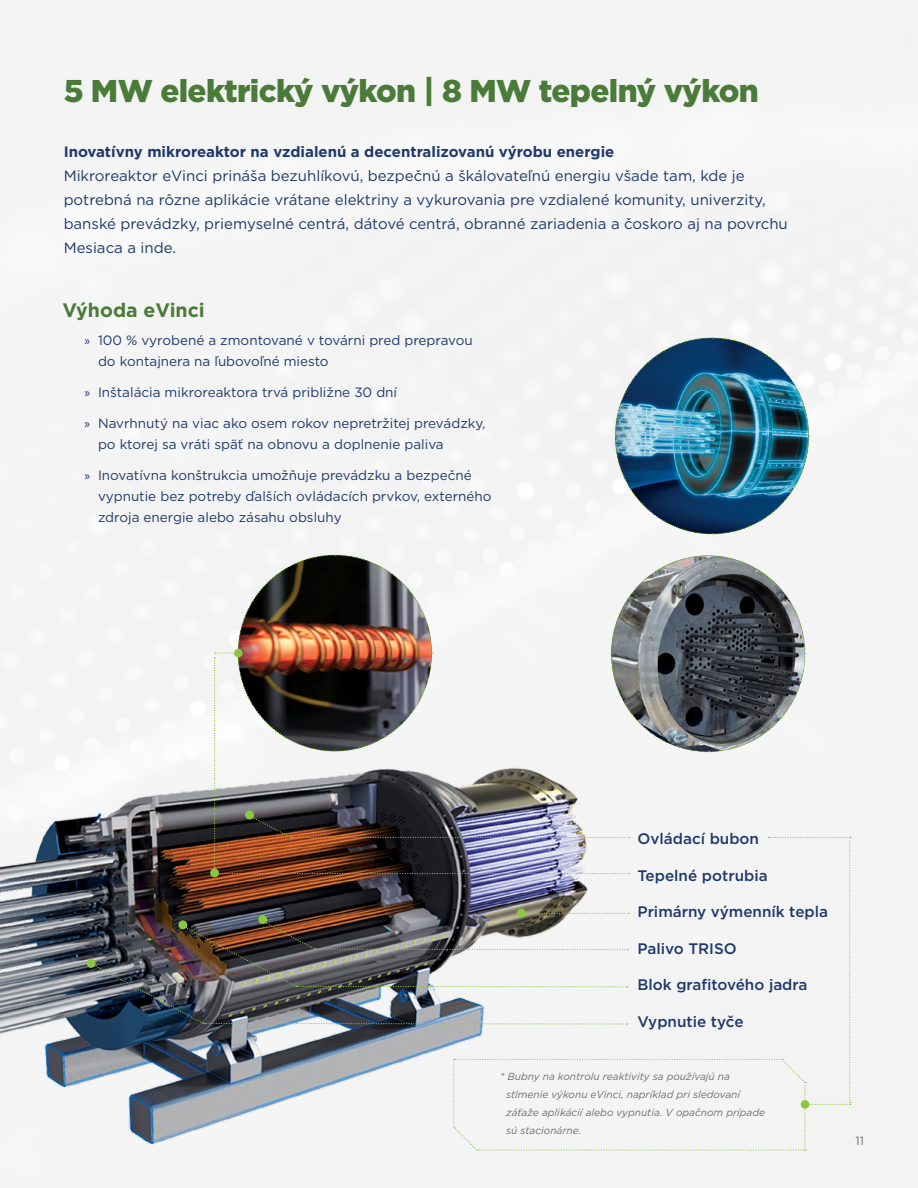
<style>
.page{position:relative;width:918px;height:1188px;background:#fff}
.page>*{position:absolute;margin:0;border:0;box-sizing:border-box;transform-origin:0 0}
.t1{font:900 31.5px "Gotham";letter-spacing:-.02em;color:#4a7b39}
.t2{font:700 19.5px "Gotham";color:#4a7b39}
.t3{font:500 15.3px "Gotham";color:#1e396a}
.t4{font:15px/24px "Gotham";color:#1e396a}
.t5{font:700 15px "Gotham";color:#1e396a}
.t6{font:13.5px/21px "Gotham";color:#1e396a}
.t7{font:12px "Gotham";color:#6d6e71}
.t8{font:italic 10.2px/17.9px "Gotham";color:#6d6e71}
.s1{font-family:"Myriad Pro"}
</style>
<div class="page">
<img style="left:0;top:748px;width:92px;height:403px">
<img style="left:614px;top:337px;width:196px;height:198px">
<div style="left:87px;top:959px;width:9px;height:9px;background:#8dc640;border-radius:50%"></div>
<img style="left:92px;top:554px;width:759px;height:597px">
<h1 class="t1" style="left:64px;top:69px;width:697px">5 MW elektrický výkon | 8 MW tepelný výkon</h1>
<p class="t5" style="left:64px;top:141px;width:552px">Inovatívny mikroreaktor na vzdialenú a decentralizovanú výrobu energie</p>
<p class="t4" style="left:64px;top:163px;width:726px">Mikroreaktor eVinci prináša bezuhlíkovú, bezpečnú a škálovateľnú energiu všade tam, kde je potrebná na rôzne aplikácie vrátane elektriny a vykurovania pre vzdialené komunity, univerzity, banské prevádzky, priemyselné centrá, dátové centrá, obranné zariadenia a čoskoro aj na povrchu Mesiaca a inde.</p>
<h2 class="t2" style="left:62px;top:298px;width:144px">Výhoda eVinci</h2>
<p class="t6" style="left:98px;top:330px;width:376px;text-indent:-14px"><span class="s1">»</span> 100 % vyrobené a zmontované v továrni pred prepravou do kontajnera na ľubovoľné miesto</p>
<p class="t6" style="left:85px;top:382px;width:314px"><span class="s1">»</span> Inštalácia mikroreaktora trvá približne 30 dní</p>
<p class="t6" style="left:98px;top:413px;width:389px;text-indent:-14px"><span class="s1">»</span> Navrhnutý na viac ako osem rokov nepretržitej prevádzky, po ktorej sa vráti späť na obnovu a doplnenie paliva</p>
<p class="t6" style="left:98px;top:465px;width:395px;text-indent:-14px"><span class="s1">»</span> Inovatívna konštrukcia umožňuje prevádzku a bezpečné vypnutie bez potreby ďalších ovládacích prvkov, externého zdroja energie alebo zásahu obsluhy</p>
<p class="t3" style="left:637px;top:829px;width:123px">Ovládací bubon</p>
<p class="t3" style="left:637px;top:865px;width:132px">Tepelné potrubia</p>
<p class="t3" style="left:637px;top:902px;width:192px">Primárny výmenník tepla</p>
<p class="t3" style="left:637px;top:938px;width:101px">Palivo TRISO</p>
<p class="t3" style="left:637px;top:975px;width:171px">Blok grafitového jadra</p>
<p class="t3" style="left:637px;top:1012px;width:108px">Vypnutie tyče</p>
<p class="t8" style="left:506px;top:1067px;width:261px;text-indent:-6px">* Bubny na kontrolu reaktivity sa používajú na stlmenie výkonu eVinci, napríklad pri sledovaní záťaže aplikácií alebo vypnutia. V opačnom prípade sú stacionárne.</p>
<p class="t7" style="left:855px;top:1133px;width:10px">11</p>
</div>
